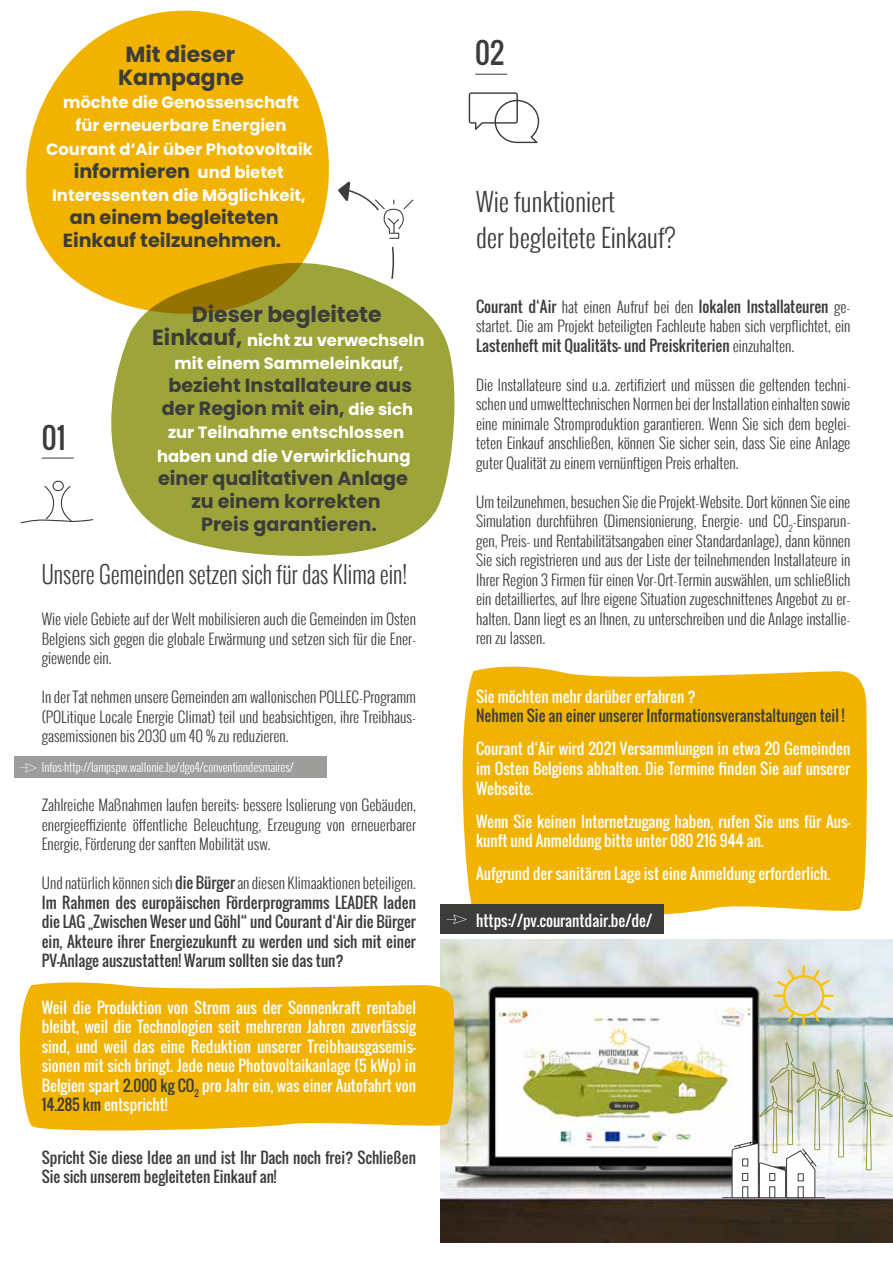
<style>
.page{position:relative;width:893px;height:1263px;background:#fff}
.page>*{position:absolute;margin:0;border:0;box-sizing:border-box;transform-origin:0 0}
.t1{font:28.2px "Oswald";color:#3c3c3b}
.t2{font:300 25.5px/36px "Oswald";color:#3c3c3b}
.t3{font:300 24px "Oswald";color:#3c3c3b;scale:.92 1}
.t4{font:700 21.9px "Poppins";color:#3c3c3b}
.t5{font:700 19.2px/23.2px "Poppins";color:#3c3c3b;text-align:center}
.t6{font:700 16.35px/23.2px "Poppins";color:#fff;text-align:center}
.t7{font:300 15px/19.5px "Oswald";color:#3c3c3b;text-align:justify}
.t8{font:15px/19.5px "Oswald";color:#fff;text-align:justify}
.t9{font:15px/19.5px "Oswald";color:#3c3c3b;text-align:justify}
.t10{font:300 12px "Oswald";color:#fff}
.s1{font-size:16.35px;color:#fff}
.s2{font-size:21.9px;color:#3c3c3b}
.s3{font-weight:300}
.s4{color:#3c3c3b}
.s5{font-weight:400}
</style>
<div class="page">
<img style="left:440px;top:939px;width:453px;height:303px">
<div style="left:14px;top:757px;width:313px;height:21px;background:#9d9d9c"></div>
<svg style="left:19px;top:763px;width:18px;height:9px"></svg>
<svg style="left:19px;top:978px;width:438px;height:157px;background:#f2bb1d"></svg>
<hr style="left:42px;top:458px;width:32px;height:1px;background:#3c3c3b">
<hr style="left:475px;top:74px;width:32px;height:1px;background:#3c3c3b">
<svg style="left:469px;top:92px;width:70px;height:51px"></svg>
<svg style="left:26px;top:10px;width:303px;height:284px;fill:#f1b300"></svg>
<svg style="left:96px;top:259px;width:359px;height:298px;fill:#9da43a"></svg>
<svg style="left:391px;top:246px;width:4px;height:34px"></svg>
<svg style="left:338px;top:181px;width:75px;height:58px"></svg>
<hr style="left:723px;top:1197px;width:101px;height:1px;background:#3d3d3b">
<svg style="left:731px;top:1041px;width:162px;height:157px"></svg>
<svg style="left:774px;top:966px;width:60px;height:60px;background:#d3d0af"></svg>
<svg style="left:20px;top:486px;width:74px;height:38px"></svg>
<div style="left:52px;top:481px;width:12px;height:10px;border:1px solid #3c3c3b;border-radius:50%"></div>
<svg style="left:462px;top:666px;width:405px;height:260px;background:#f2b813"></svg>
<div style="left:440px;top:904px;width:223px;height:30px;background:#3c3c3b"></div>
<svg style="left:447px;top:915px;width:20px;height:9px"></svg>
<h3 class="t4" style="left:125px;top:41px;width:111px">Mit dieser</h3>
<h1 class="t1" style="left:475px;top:32px;width:30px">02</h1>
<h3 class="t4" style="left:118px;top:64px;width:127px">Kampagne</h3>
<p class="t6" style="left:46px;top:91px;width:268px">möchte die Genossenschaft<br>für erneuerbare Energien<br>Courant d‘Air über Photovoltaik</p>
<p class="t5" style="left:74px;top:159px;width:212px">informieren <span class="s1">und bietet</span></p>
<p class="t6" style="left:52px;top:184px;width:255px">Interessenten die Möglichkeit,</p>
<p class="t5" style="left:63px;top:206px;width:220px">an einem begleiteten<br>Einkauf teilzunehmen.</p>
<h2 class="t2" style="left:476px;top:183px;width:201px">Wie funktioniert<br>der begleitete Einkauf?</h2>
<h3 class="t4" style="left:192px;top:302px;width:191px">Dieser begleitete</h3>
<p class="t6" style="left:152px;top:328px;width:274px"><span class="s2">Einkauf,</span> nicht zu verwechseln mit einem Sammeleinkauf,</p>
<p class="t5" style="left:162px;top:374px;width:253px">bezieht Installateure aus der Region mit ein, <span class="s1">die sich</span></p>
<p class="t6" style="left:157px;top:421px;width:255px">zur Teilnahme entschlossen haben und die Verwirklichung</p>
<p class="t5" style="left:158px;top:467px;width:251px">einer qualitativen Anlage</p>
<p class="t5" style="left:191px;top:490px;width:191px">zu einem korrekten</p>
<p class="t5" style="left:201px;top:513px;width:177px">Preis garantieren.</p>
<h3 class="t3" style="left:42px;top:557px;width:399px">Unsere Gemeinden setzen sich für das Klima ein!</h3>
<p class="t7" style="left:42px;top:609px;width:376px">Wie viele Gebiete auf der Welt mobilisieren auch die Gemeinden im Osten Belgiens sich gegen die globale Erwärmung und setzen sich für die Ener&shy;giewende ein.</p>
<p class="t7" style="left:42px;top:687px;width:376px">In der Tat nehmen unsere Gemeinden am wallonischen POLLEC-Programm (POLitique Locale Energie Climat) teil und beabsichtigen, ihre Treibhaus&shy;gasemissionen bis 2030 um 40 % zu reduzieren.</p>
<p class="t10" style="left:42px;top:759px;width:253px">Infos:http://lampspw.wallonie.be/dgo4/conventiondesmaires/</p>
<p class="t7" style="left:42px;top:795px;width:376px">Zahlreiche Maßnahmen laufen bereits: bessere Isolierung von Gebäuden, energieeffiziente öffentliche Beleuchtung, Erzeugung von erneuerbarer Energie, Förderung der sanften Mobilität usw.</p>
<p class="t9" style="left:42px;top:873px;width:376px"><span class="s3">Und natürlich können sich</span> die Bürger <span class="s3">an diesen Klimaaktionen beteiligen.<br></span>Im Rahmen des europäischen Förderprogramms LEADER laden die LAG „Zwischen Weser und Göhl“ und Courant d‘Air die Bürger ein, Akteure ihrer Energiezukunft zu werden und sich mit einer PV-Anlage auszustatten! Warum sollten sie das tun?</p>
<p class="t8" style="left:42px;top:998px;width:376px">Weil die Produktion von Strom aus der Sonnenkraft rentabel bleibt, weil die Technologien seit mehreren Jahren zuverlässig sind, und weil das eine Reduktion unserer Treibhausgasemis&shy;sionen mit sich bringt. Jede neue Photovoltaikanlage (5 kWp) in Belgien spart <span class="s4">2.000 kg CO</span><sub>2</sub> pro Jahr ein, was einer Autofahrt von <span class="s4">14.285 km</span> entspricht!</p>
<p class="t9" style="left:42px;top:1148px;width:376px">Spricht Sie diese Idee an und ist Ihr Dach noch frei? Schließen<br>Sie sich unserem begleiteten Einkauf an!</p>
<h1 class="t1" style="left:42px;top:416px;width:25px">01</h1>
<p class="t7" style="left:476px;top:297px;width:376px"><span class="s5">Courant d‘Air</span> hat einen Aufruf bei den <span class="s5">lokalen Installateuren</span> ge&shy;startet. Die am Projekt beteiligten Fachleute haben sich verpflichtet, ein <span class="s5">Lastenheft mit Qualitäts- und Preiskriterien</span> einzuhalten.</p>
<p class="t7" style="left:476px;top:375px;width:376px">Die Installateure sind u.a. zertifiziert und müssen die geltenden techni&shy;schen und umwelttechnischen Normen bei der Installation einhalten sowie eine minimale Stromproduktion garantieren. Wenn Sie sich dem beglei&shy;teten Einkauf anschließen, können Sie sicher sein, dass Sie eine Anlage guter Qualität zu einem vernünftigen Preis erhalten.</p>
<p class="t7" style="left:476px;top:492px;width:376px">Um teilzunehmen, besuchen Sie die Projekt-Website. Dort können Sie eine Simulation durchführen (Dimensionierung, Energie- und CO<sub>2</sub>-Einsparun&shy;gen, Preis- und Rentabilitätsangaben einer Standardanlage), dann können Sie sich registrieren und aus der Liste der teilnehmenden Installateure in Ihrer Region 3 Firmen für einen Vor-Ort-Termin auswählen, um schließlich ein detailliertes, auf Ihre eigene Situation zugeschnittenes Angebot zu er&shy;halten. Dann liegt es an Ihnen, zu unterschreiben und die Anlage installie&shy;ren zu lassen.</p>
<p class="t8" style="left:476px;top:687px;width:221px">Sie möchten mehr darüber erfahren ?</p>
<p class="t9" style="left:476px;top:706px;width:370px">Nehmen Sie an einer unserer Informationsveranstaltungen teil !</p>
<p class="t8" style="left:476px;top:739px;width:376px">Courant d‘Air wird 2021 Versammlungen in etwa 20 Gemeinden im Osten Belgiens abhalten. Die Termine finden Sie auf unserer Webseite.</p>
<p class="t8" style="left:476px;top:811px;width:376px">Wenn Sie keinen Internetzugang haben, rufen Sie uns für Aus&shy;kunft und Anmeldung bitte unter 080 216 944 an.</p>
<p class="t8" style="left:476px;top:864px;width:355px">Aufgrund der sanitären Lage ist eine Anmeldung erforderlich.</p>
<p class="t8" style="left:476px;top:910px;width:177px">https://pv.courantdair.be/de/</p>
</div>
